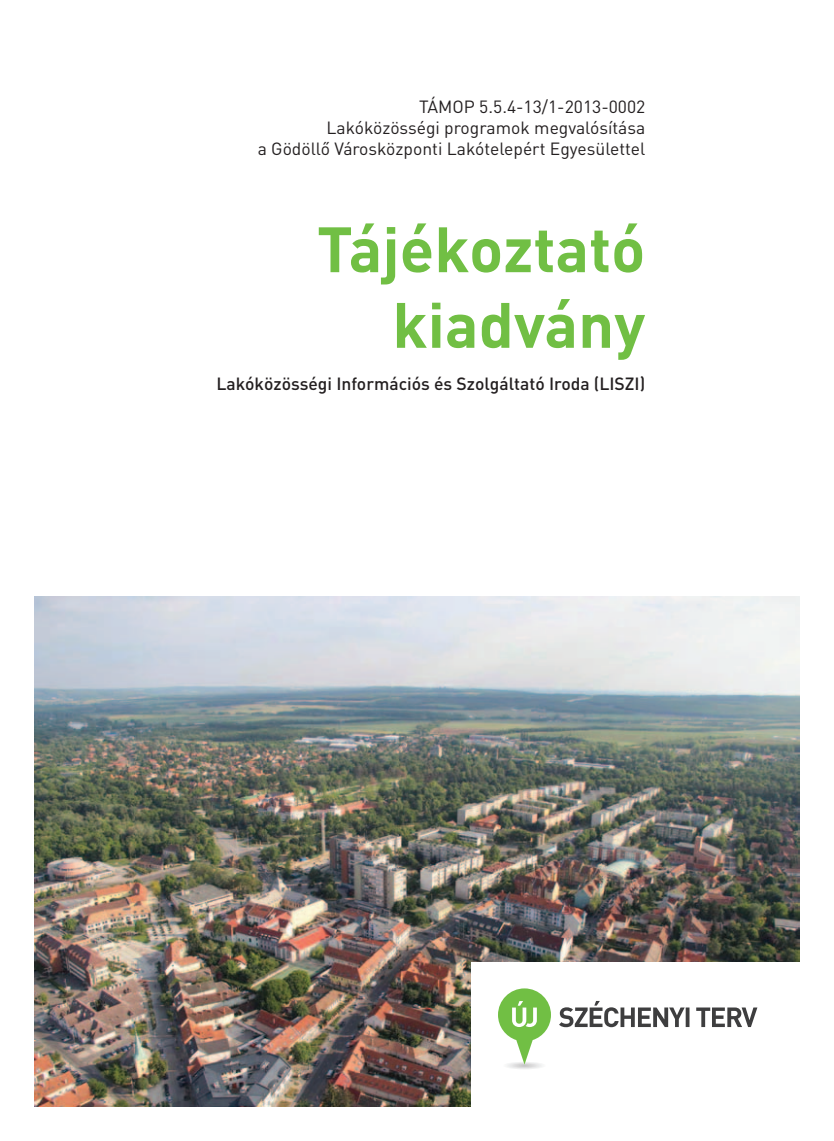
<style>
.page{position:relative;width:834px;height:1141px;background:#fff}
.page>*{position:absolute;margin:0;border:0;box-sizing:border-box;transform-origin:0 0}
.t1{font:700 63px/75.6px "DIN Pro";color:#71bf44;text-align:right}
.t2{font:17.5px/21px "DIN Pro";color:#231f20;text-align:right}
.t3{font:500 17.5px "DIN Pro";color:#231f20}
</style>
<div class="page">
<img style="left:35px;top:597px;width:764px;height:509px">
<div style="left:471px;top:962px;width:328px;height:144px;background:#fff"></div>
<svg style="left:559px;top:1001px;width:198px;height:26px"></svg>
<div style="left:502px;top:1062px;width:44px;height:7px;background:#f8f8f7;border-radius:50%"></div>
<div style="left:507px;top:1062px;width:35px;height:7px;background:#f3f3f3;border-radius:50%"></div>
<div style="left:507px;top:1063px;width:34px;height:6px;background:#f3f3f3;border-radius:50%"></div>
<div style="left:508px;top:1063px;width:32px;height:5px;background:#eff0f0;border-radius:50%"></div>
<div style="left:509px;top:1063px;width:31px;height:5px;background:#e7e7e7;border-radius:50%"></div>
<hr style="left:513px;top:1064px;width:22px;height:4px;background:#ddddde;border-radius:50%">
<svg style="left:498px;top:988px;width:53px;height:79px"></svg>
<p class="t2" style="left:258px;top:95px;width:389px">TÁMOP 5.5.4-13/1-2013-0002<br>Lakóközösségi programok megvalósítása<br>a Gödöllő Városközponti Lakótelepért Egyesülettel</p>
<h1 class="t1" style="left:317px;top:209px;width:330px">Tájékoztató kiadvány</h1>
<p class="t3" style="left:216px;top:372px;width:430px">Lakóközösségi Információs és Szolgáltató Iroda (LISZI)</p>
</div>
